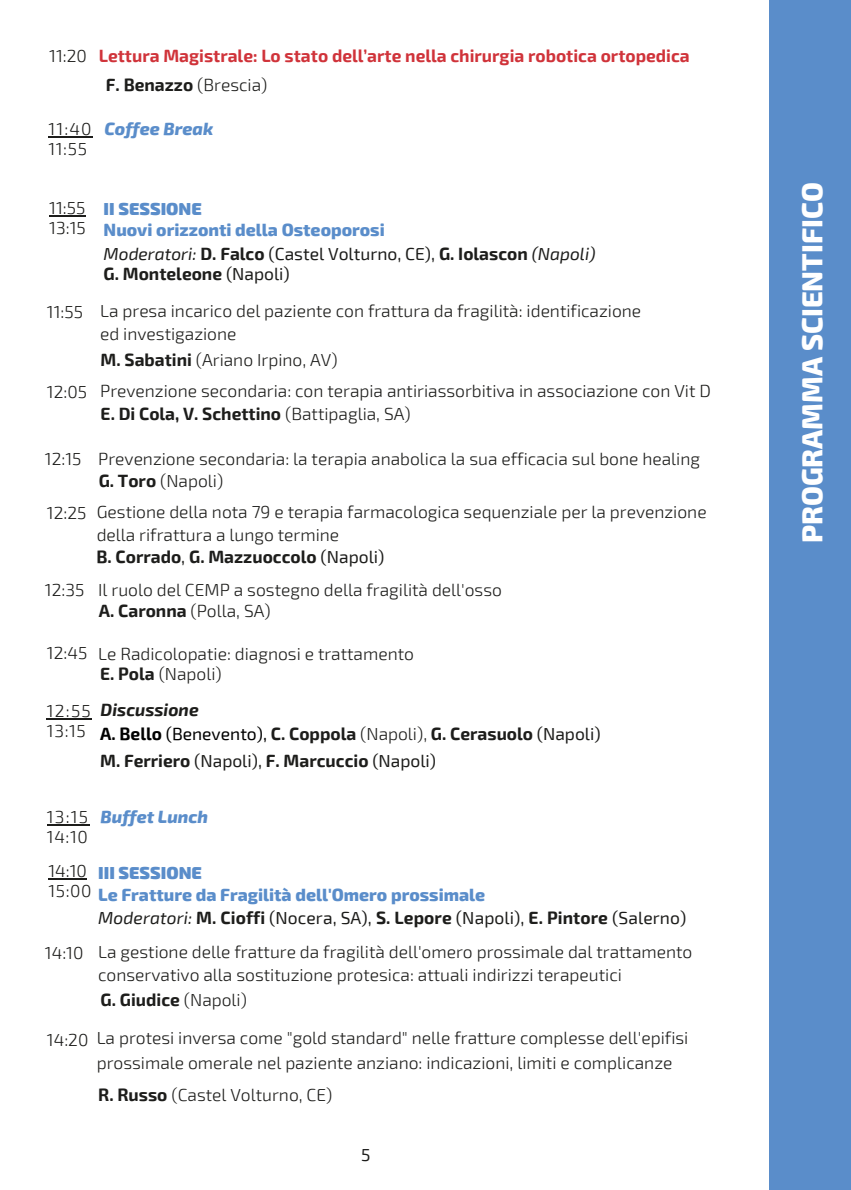
<style>
.page{position:relative;width:851px;height:1190px;background:#fff}
.page>*{position:absolute;margin:0;border:0;box-sizing:border-box;transform-origin:0 0}
.t1{font:800 28.6px "Exo 2";color:#fff}
.t2{font:300 17.4px/23.2px "Exo 2";color:#1d1d1b}
.t3{font:700 17.4px "Exo 2";color:#1d1d1b}
.t4{font:17.4px "Exo 2";letter-spacing:.005em;color:#1d1d1b}
.t5{font:800 17.4px "Exo 2";color:#5a8dca}
.t6{font:700 17.4px "Exo 2";color:#d0333a}
.t7{font:italic 800 17.4px "Exo 2";color:#5a8dca}
.t8{font:900 17.4px "Exo 2";color:#5a8dca}
.t9{font:italic 700 17.4px "Exo 2";color:#1d1d1b}
.s1{font-weight:300;color:#1d1d1b}
.s2{font-weight:300}
.s3{font-style:italic}
.s4{font-weight:700}
.s5{font-weight:400}
.s6{color:#000}
.s7{font-weight:400;color:#000}
</style>
<div class="page">
<div style="left:769px;top:0;width:81px;height:1189px;background:#5a8dca"></div>
<hr style="left:48px;top:878px;width:39px;height:1px;background:#1d1d1b">
<hr style="left:47px;top:718px;width:45px;height:1px;background:#1d1d1b">
<hr style="left:47px;top:824px;width:42px;height:1px;background:#1d1d1b">
<hr style="left:49px;top:215px;width:36px;height:2px;background:#1d1d1b">
<hr style="left:48px;top:136px;width:45px;height:2px;background:#1d1d1b">
<p class="t6" style="left:49px;top:45px;width:642px"><span class="s1">11:20</span> Lettura Magistrale: Lo stato dell’arte nella chirurgia robotica ortopedica</p>
<p class="t3" style="left:106px;top:73px;width:163px">F. Benazzo <span class="s2">(Brescia)</span></p>
<p class="t2" style="left:48px;top:116px;width:45px">11:40</p>
<p class="t7" style="left:105px;top:117px;width:110px">Coffee Break</p>
<p class="t2" style="left:48px;top:137px;width:40px">11:55</p>
<p class="t2" style="left:49px;top:195px;width:38px">11:55</p>
<p class="t2" style="left:49px;top:216px;width:38px">13:15</p>
<p class="t8" style="left:104px;top:197px;width:100px">II SESSIONE</p>
<p class="t5" style="left:104px;top:219px;width:283px">Nuovi orizzonti della Osteoporosi</p>
<h2 class="t4" style="left:104px;top:242px;width:493px"><span class="s3">Moderatori:</span> <span class="s4">D. Falco</span> (Castel Volturno, CE), <span class="s4">G. Iolascon</span> <span class="s3">(Napoli)</span></h2>
<p class="t3" style="left:104px;top:262px;width:188px">G. Monteleone <span class="s5">(Napoli)</span></p>
<p class="t2" style="left:47px;top:299px;width:38px">11:55</p>
<p class="t2" style="left:100px;top:298px;width:542px">La presa incarico del paziente con frattura da fragilità: identificazione</p>
<p class="t2" style="left:100px;top:322px;width:138px">ed investigazione</p>
<p class="t2" style="left:101px;top:347px;width:238px"><span class="s4">M. Sabatini</span> (Ariano Irpino, AV)</p>
<p class="t2" style="left:47px;top:379px;width:42px">12:05</p>
<p class="t2" style="left:100px;top:379px;width:612px">Prevenzione secondaria: con terapia antiriassorbitiva in associazione con Vit D</p>
<p class="t3" style="left:101px;top:402px;width:311px">E. Di Cola, V. Schettino <span class="s2">(Battipaglia, SA)</span></p>
<p class="t2" style="left:45px;top:446px;width:38px">12:15</p>
<p class="t2" style="left:98px;top:446px;width:603px">Prevenzione secondaria: la terapia anabolica la sua efficacia sul bone healing</p>
<p class="t2" style="left:99px;top:468px;width:126px"><span class="s4">G. Toro</span> (Napoli)</p>
<p class="t2" style="left:47px;top:500px;width:41px">12:25</p>
<p class="t3" style="left:96px;top:545px;width:289px">B. Corrado<span class="s5">,</span> G. Mazzuoccolo <span class="s5">(Napoli)</span></p>
<p class="t2" style="left:97px;top:499px;width:611px">Gestione della nota 79 e terapia farmacologica sequenziale per la prevenzione</p>
<p class="t2" style="left:97px;top:523px;width:244px">della rifrattura a lungo termine</p>
<p class="t2" style="left:45px;top:577px;width:41px">12:35</p>
<p class="t2" style="left:98px;top:578px;width:405px">Il ruolo del CEMP a sostegno della fragilità dell'osso</p>
<p class="t2" style="left:99px;top:598px;width:173px"><span class="s4">A. Caronna</span> (Polla, SA)</p>
<p class="t2" style="left:98px;top:641px;width:317px">Le Radicolopatie: diagnosi e trattamento</p>
<p class="t2" style="left:100px;top:662px;width:123px"><span class="s4">E. Pola</span> (Napoli)</p>
<p class="t2" style="left:47px;top:641px;width:42px">12:45</p>
<p class="t2" style="left:47px;top:698px;width:45px">12:55</p>
<p class="t2" style="left:47px;top:718px;width:40px">13:15</p>
<p class="t9" style="left:101px;top:698px;width:100px">Discussione</p>
<h2 class="t3" style="left:100px;top:723px;width:502px"><span class="s6">A. Bello</span> <span class="s7">(Benevento),</span> C. Coppola <span class="s2">(Napoli),</span> G. Cerasuolo <span class="s5">(Napoli)</span></h2>
<p class="t3" style="left:100px;top:749px;width:337px">M. Ferriero <span class="s5">(Napoli),</span> F. Marcuccio <span class="s5">(Napoli)</span></p>
<p class="t2" style="left:47px;top:804px;width:43px">13:15</p>
<p class="t2" style="left:47px;top:824px;width:42px">14:10</p>
<p class="t7" style="left:101px;top:805px;width:109px">Buffet Lunch</p>
<p class="t2" style="left:48px;top:858px;width:40px">14:10</p>
<p class="t2" style="left:48px;top:878px;width:45px">15:00</p>
<p class="t2" style="left:45px;top:941px;width:40px">14:10</p>
<p class="t8" style="left:98px;top:861px;width:105px">III SESSIONE</p>
<p class="t5" style="left:98px;top:883px;width:388px">Le Fratture da Fragilità dell'Omero prossimale</p>
<p class="t4" style="left:98px;top:907px;width:589px"><span class="s3">Moderatori:</span> <span class="s4">M. Cioffi</span> (Nocera, SA), <span class="s4">S. Lepore</span> (Napoli), <span class="s4">E. Pintore</span> (Salerno)</p>
<p class="t2" style="left:98px;top:939px;width:595px">La gestione delle fratture da fragilità dell'omero prossimale dal trattamento conservativo alla sostituzione protesica: attuali indirizzi terapeutici</p>
<p class="t3" style="left:101px;top:988px;width:148px">G. Giudice <span class="s2">(Napoli)</span></p>
<p class="t2" style="left:47px;top:1027px;width:43px">14:20</p>
<p class="t2" style="left:97px;top:1025px;width:593px">La protesi inversa come "gold standard" nelle fratture complesse dell'epifisi</p>
<p class="t2" style="left:97px;top:1050px;width:577px">prossimale omerale nel paziente anziano: indicazioni, limiti e complicanze</p>
<p class="t2" style="left:98px;top:1082px;width:236px"><span class="s4">R. Russo</span> (Castel Volturno, CE)</p>
<p class="t4" style="left:361px;top:1143px;width:11px">5</p>
<h2 class="t1" style="left:793px;top:543px;width:362px;rotate:-90deg">PROGRAMMA SCIENTIFICO</h2>
</div>
